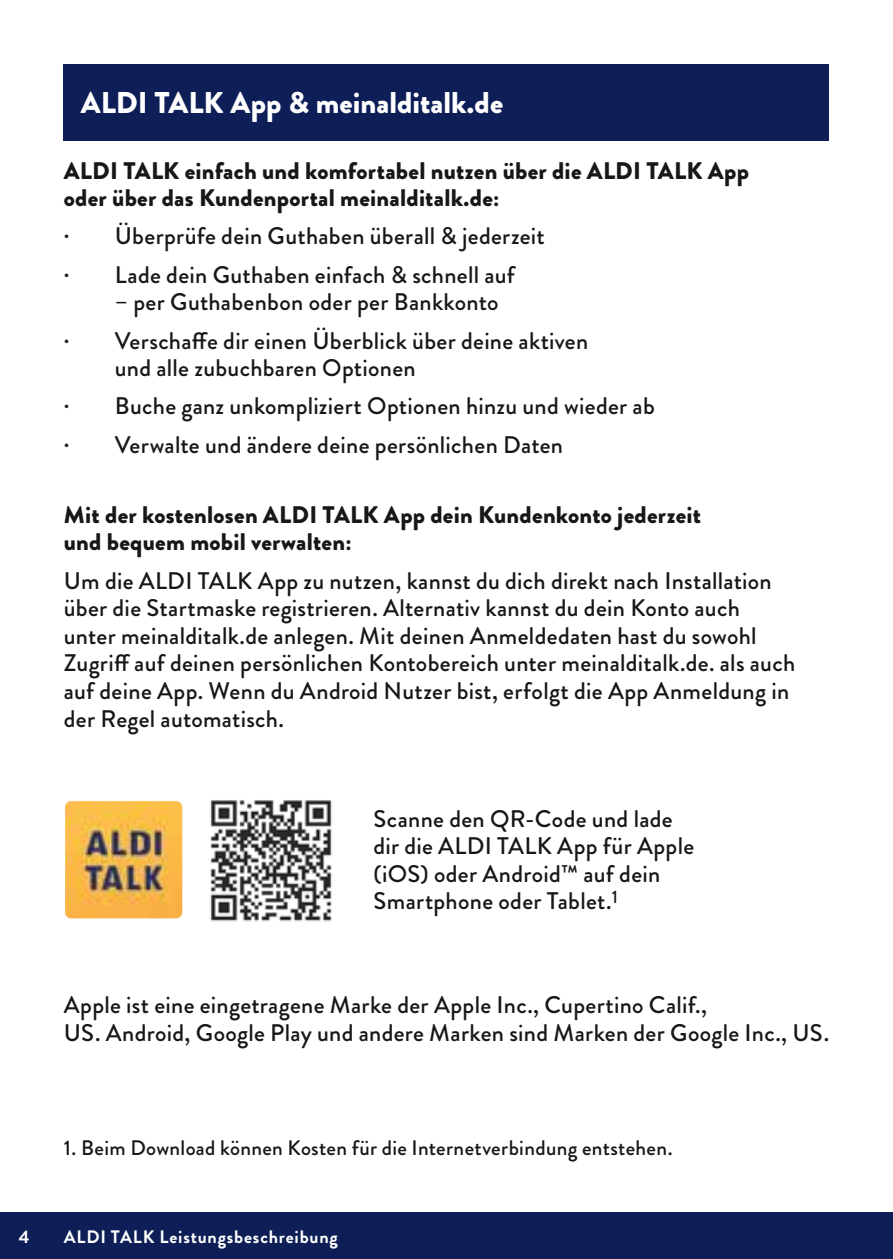
<style>
.page{position:relative;width:893px;height:1259px;background:#fff}
.page>*{position:absolute;margin:0;border:0;box-sizing:border-box;transform-origin:0 0}
.t1{font:900 30px "Brandon Grotesque";color:#fff}
.t2{font:500 24px/27.6px "Brandon Grotesque";letter-spacing:.01em;color:#181716}
.t3{font:900 24px/27.6px "Brandon Grotesque";letter-spacing:.01em;color:#181716}
.t4{font:500 21px "Brandon Grotesque";letter-spacing:.015em;color:#181716}
.t5{font:700 18px "Brandon Grotesque";letter-spacing:.045em;color:#fff}
</style>
<div class="page">
<div style="left:0;top:1212px;width:893px;height:47px;background:#0e1f58"></div>
<div style="left:64px;top:64px;width:765px;height:76px;background:#0e1f58"></div>
<img style="left:210px;top:800px;width:122px;height:122px">
<img style="left:66px;top:802px;width:115px;height:115px">
<div style="left:64px;top:800px;width:119px;height:119px;border:1px solid #fff;border-radius:7px"></div>
<p class="t1" style="left:81px;top:81px;width:424px">ALDI TALK App &amp; meinalditalk.de</p>
<p class="t3" style="left:64px;top:157px;width:687px">ALDI TALK einfach und komfortabel nutzen über die ALDI TALK App oder über das Kundenportal meinalditalk.de:</p>
<p class="t2" style="left:64px;top:217px;width:483px;line-height:38.1px">· Überprüfe dein Guthaben überall &amp; jederzeit · Lade dein Guthaben einfach &amp; schnell auf</p>
<p class="t2" style="left:64px;top:283px;width:526px;line-height:38.1px;text-indent:51px">– per Guthabenbon oder per Bankkonto<br>· Verschaffe dir einen Überblick über deine aktiven</p>
<p class="t2" style="left:64px;top:349px;width:593px;line-height:38.1px;text-indent:51px">und alle zubuchbaren Optionen<br>· Buche ganz unkompliziert Optionen hinzu und wieder ab · Verwalte und ändere deine persönlichen Daten</p>
<p class="t3" style="left:64px;top:501px;width:639px">Mit der kostenlosen ALDI TALK App dein Kundenkonto jederzeit und bequem mobil verwalten:</p>
<p class="t2" style="left:64px;top:567px;width:733px">Um die ALDI TALK App zu nutzen, kannst du dich direkt nach Installation über die Startmaske registrieren. Alternativ kannst du dein Konto auch unter meinalditalk.de anlegen. Mit deinen Anmeldedaten hast du sowohl Zugriff auf deinen persönlichen Kontobereich unter meinalditalk.de. als auch auf deine App. Wenn du Android Nutzer bist, erfolgt die App Anmeldung in der Regel automatisch.</p>
<p class="t2" style="left:373px;top:805px;width:322px">Scanne den QR-Code und lade dir die ALDI TALK App für Apple (iOS) oder Android™ auf dein<br>Smartphone oder Tablet.<sup>1</sup></p>
<p class="t2" style="left:64px;top:991px;width:767px">Apple ist eine eingetragene Marke der Apple Inc., Cupertino Calif.,<br>US. Android, Google Play und andere Marken sind Marken der Google Inc., US.</p>
<p class="t4" style="left:64px;top:1133px;width:610px">1. Beim Download können Kosten für die Internetverbindung entstehen.</p>
<p class="t5" style="left:19px;top:1224px;width:12px">4</p>
<p class="t5" style="left:64px;top:1224px;width:276px">ALDI TALK Leistungsbeschreibung</p>
</div>
